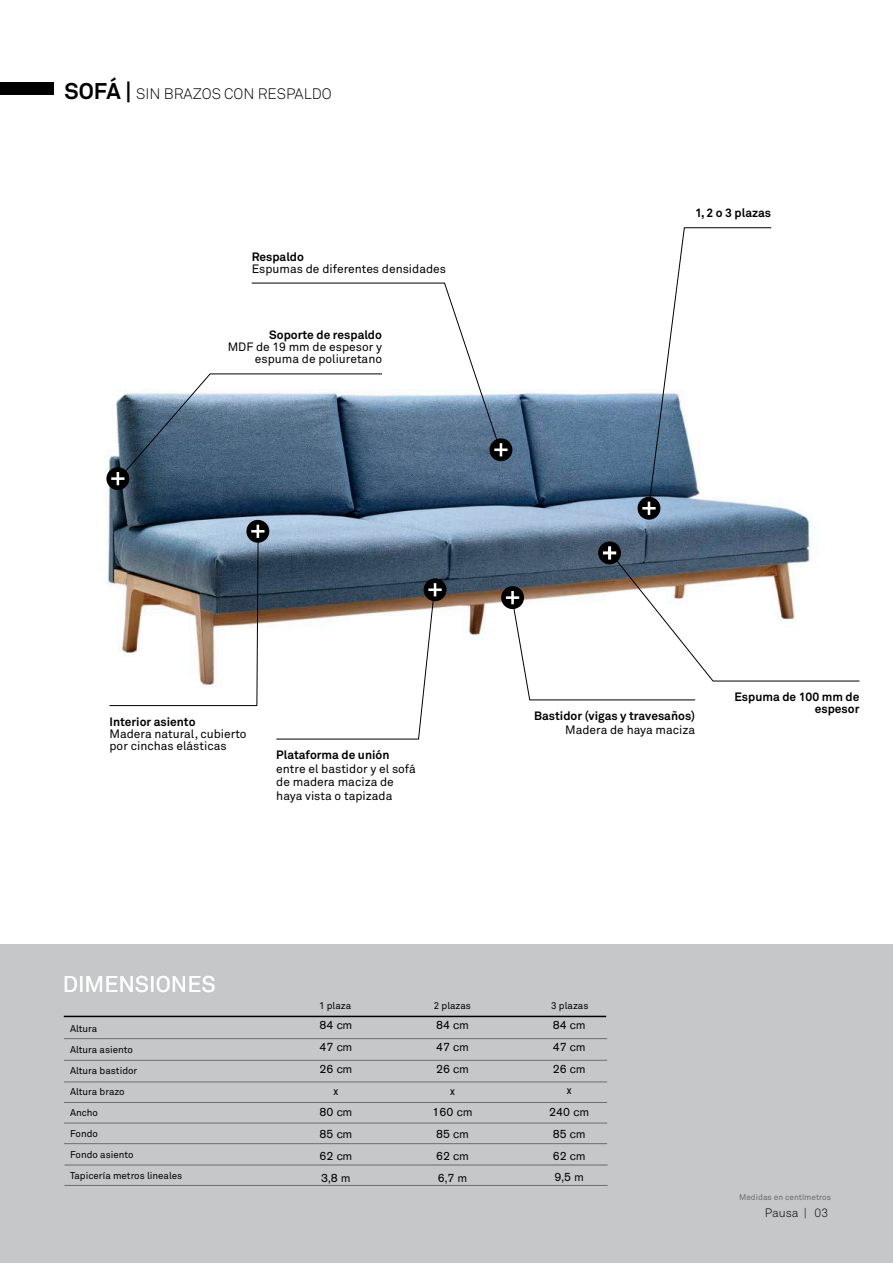
<style>
.page{position:relative;width:893px;height:1263px;background:#fff}
.page>*{position:absolute;margin:0;border:0;box-sizing:border-box;transform-origin:0 0}
.t1{font:22.5px "Akkurat";color:#fff}
.t2{font:300 15px "Akkurat";color:#000}
.t3{font:12px/12px "Akkurat";color:#000}
.t4{font:700 12px/12px "Akkurat";color:#000;text-align:right}
.t5{font:12px/21.8px "Akzidenz Grotesk BQ";color:#000;text-align:center}
.t6{font:300 12px "Akkurat";color:#000}
.t7{font:9.75px/21px "Akkurat";color:#000}
.t8{font:8.25px "Akkurat";color:#6d6d71}
.s1{font-weight:700;font-size:22.5px}
</style>
<div class="page">
<div style="left:0;top:944px;width:893px;height:319px;background:#c6c7c9"></div>
<img style="left:106px;top:392px;width:705px;height:315px">
<div style="left:107px;top:468px;width:22px;height:21px;background:#000;border-radius:50%"></div>
<div style="left:106px;top:467px;width:23px;height:23px;border:2px solid #000;border-radius:50%"></div>
<hr style="left:111px;top:477px;width:14px;height:3px;background:#fff">
<div style="left:502px;top:587px;width:21px;height:21px;background:#000;border-radius:50%"></div>
<div style="left:501px;top:586px;width:23px;height:23px;border:2px solid #000;border-radius:50%"></div>
<div style="left:424px;top:579px;width:22px;height:21px;background:#000;border-radius:50%"></div>
<div style="left:424px;top:578px;width:22px;height:23px;border:2px solid #000;border-radius:50%"></div>
<hr style="left:428px;top:588px;width:14px;height:3px;background:#fff">
<svg style="left:276px;top:583px;width:160px;height:157px"></svg>
<div style="left:638px;top:498px;width:22px;height:21px;background:#000;border-radius:50%"></div>
<div style="left:638px;top:497px;width:22px;height:23px;border:2px solid #000;border-radius:50%"></div>
<svg style="left:642px;top:227px;width:130px;height:288px"></svg>
<div style="left:247px;top:521px;width:22px;height:21px;background:#000;border-radius:50%"></div>
<div style="left:246px;top:520px;width:23px;height:23px;border:2px solid #000;border-radius:50%"></div>
<img style="left:109px;top:525px;width:155px;height:181px">
<div style="left:599px;top:542px;width:21px;height:22px;background:#000;border-radius:50%"></div>
<div style="left:598px;top:541px;width:23px;height:23px;border:2px solid #000;border-radius:50%"></div>
<svg style="left:506px;top:546px;width:354px;height:155px"></svg>
<svg style="left:490px;top:439px;width:22px;height:21px"></svg>
<div style="left:489px;top:438px;width:23px;height:23px;border:2px solid #000;border-radius:50%"></div>
<hr style="left:494px;top:448px;width:14px;height:3px;background:#fff">
<svg style="left:117px;top:282px;width:385px;height:203px"></svg>
<div style="left:0;top:82px;width:53px;height:13px;background:#000"></div>
<hr style="left:64px;top:1165px;width:544px;height:1px;background:#6d6d71">
<hr style="left:64px;top:1185px;width:544px;height:1px;background:#6d6d71">
<hr style="left:64px;top:1038px;width:543px;height:1px;background:#6d6d71">
<hr style="left:64px;top:1060px;width:543px;height:1px;background:#6d6d71">
<hr style="left:64px;top:1082px;width:543px;height:1px;background:#6d6d71">
<hr style="left:64px;top:1102px;width:543px;height:1px;background:#6d6d71">
<hr style="left:64px;top:1123px;width:543px;height:1px;background:#6d6d71">
<hr style="left:64px;top:1143px;width:543px;height:1px;background:#6d6d71">
<hr style="left:64px;top:1016px;width:542px;height:1px;background:#000">
<p class="t2" style="left:65px;top:84px;width:269px"><span class="s1">SOFÁ |</span> SIN BRAZOS CON RESPALDO</p>
<p class="t4" style="left:252px;top:250px;width:54px">Respaldo</p>
<p class="t3" style="left:252px;top:262px;width:196px">Espumas de diferentes densidades</p>
<p class="t4" style="left:269px;top:329px;width:114px">Soporte de respaldo</p>
<p class="t3" style="left:228px;top:341px;width:156px;text-align:right">MDF de 19 mm de espesor y espuma de poliuretano</p>
<p class="t4" style="left:695px;top:207px;width:78px">1, 2 o 3 plazas</p>
<p class="t4" style="left:109px;top:715px;width:88px">Interior asiento</p>
<p class="t3" style="left:109px;top:727px;width:139px">Madera natural, cubierto por cinchas elásticas</p>
<p class="t4" style="left:276px;top:749px;width:115px">Plataforma de unión</p>
<p class="t3" style="left:276px;top:762px;width:141px;line-height:13.5px">entre el bastidor y el sofá de madera maciza de haya vista o tapizada</p>
<h1 class="t1" style="left:63px;top:970px;width:154px">DIMENSIONES</h1>
<p class="t4" style="left:534px;top:710px;width:162px">Bastidor (vigas y travesaños)</p>
<p class="t3" style="left:565px;top:723px;width:132px">Madera de haya maciza</p>
<p class="t4" style="left:734px;top:691px;width:127px">Espuma de 100 mm de espesor</p>
<p class="t7" style="left:70px;top:1018px;width:114px">Altura<br>Altura asiento<br>Altura bastidor<br>Altura brazo<br>Ancho<br>Fondo<br>Fondo asiento<br>Tapicería metros lineales</p>
<p class="t7" style="left:319px;top:994px;width:34px">1 plaza</p>
<p class="t7" style="left:434px;top:994px;width:39px">2 plazas</p>
<p class="t7" style="left:551px;top:994px;width:39px">3 plazas</p>
<p class="t5" style="left:319px;top:1014px;width:34px">84 cm<br>47 cm<br>26 cm x<br>80 cm<br>85 cm<br>62 cm<br>3,8 m</p>
<p class="t5" style="left:433px;top:1014px;width:41px">84 cm<br>47 cm<br>26 cm x<br>160 cm<br>85 cm<br>62 cm<br>6,7 m</p>
<p class="t5" style="left:549px;top:1014px;width:41px">84 cm<br>47 cm<br>26 cm x<br>240 cm<br>85 cm<br>62 cm<br>9,5 m</p>
<p class="t8" style="left:739px;top:1192px;width:93px">Medidas en centímetros</p>
<p class="t6" style="left:765px;top:1205px;width:65px">Pausa | 03</p>
</div>
